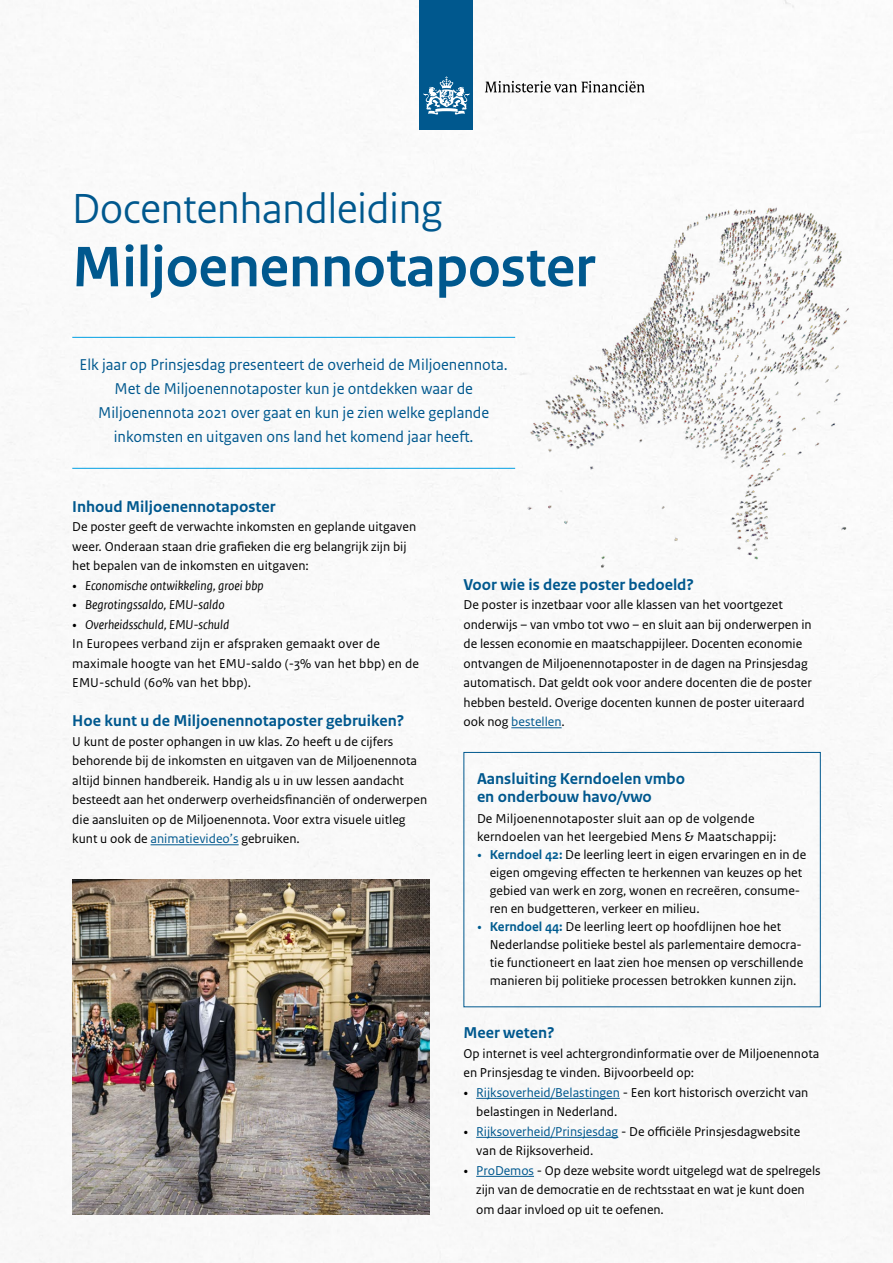
<style>
.page{position:relative;width:893px;height:1263px;background:#fff}
.page>*{position:absolute;margin:0;border:0;box-sizing:border-box;transform-origin:0 0}
.t1{font:700 60px "Rijksoverheid Sans Heading";color:#00588e}
.t2{font:44.25px "Rijksoverheid Sans Heading";color:#00588e}
.t3{font:16.5px/24px "Rijksoverheid Sans Text";color:#00588e;text-align:center}
.t4{font:700 16.5px/18px "Rijksoverheid Sans Text";color:#00588e}
.t5{font:13.5px/19.5px "Rijksoverheid Sans Text";color:#000}
.t6{font:italic 13.5px "Rijksoverheid Sans Text TT";color:#000}
.s1{font-family:"Rijksoverheid Serif";font-style:normal}
.s2{color:#00588e}
.s3{font-family:"Rijksoverheid Serif";color:#005b8f}
.s4{font-family:"Rijksoverheid Sans Text TT";font-weight:700;color:#005b8f}
.s5{font-family:"Rijksoverheid Serif"}
</style>
<div class="page">
<img style="left:0;top:0;width:890px;height:1263px">
<hr style="left:151px;top:844px;width:88px;height:1px;background:#00588e">
<img style="left:522px;top:186px;width:331px;height:391px">
<hr style="left:72px;top:337px;width:443px;height:1px;background:#009fe3">
<hr style="left:72px;top:468px;width:443px;height:1px;background:#009fe3">
<img style="left:72px;top:880px;width:357px;height:334px">
<hr style="left:511px;top:727px;width:51px;height:1px;background:#00588e">
<hr style="left:476px;top:1098px;width:144px;height:1px;background:#00588e">
<hr style="left:476px;top:1137px;width:142px;height:1px;background:#00588e">
<hr style="left:476px;top:1176px;width:58px;height:1px;background:#00588e">
<div style="left:463px;top:752px;width:358px;height:255px;border:1px solid #00588e"></div>
<div style="left:420px;top:0;width:53px;height:130px;background:#00588e"></div>
<svg style="left:423px;top:76px;width:46px;height:39px"></svg>
<svg style="left:485px;top:81px;width:160px;height:12px"></svg>
<h2 class="t2" style="left:72px;top:183px;width:371px">Docentenhandleiding</h2>
<h1 class="t1" style="left:72px;top:233px;width:524px">Miljoenennotaposter</h1>
<p class="t3" style="left:80px;top:353px;width:430px">Elk jaar op Prinsjesdag presenteert de overheid de Miljoenennota.<br>Met de Miljoenennotaposter kun je ontdekken waar de Miljoenennota 2021 over gaat en kun je zien welke geplande inkomsten en uitgaven ons land het komend jaar heeft.</p>
<p class="t4" style="left:72px;top:498px;width:205px">Inhoud Miljoenennotaposter</p>
<p class="t5" style="left:72px;top:517px;width:345px">De poster geeft de verwachte inkomsten en geplande uitgaven weer. Onderaan staan drie grafieken die erg belangrijk zijn bij het bepalen van de inkomsten en uitgaven:</p>
<p class="t6" style="left:72px;top:578px;width:193px"><span class="s1">•</span> Economische ontwikkeling, groei bbp</p>
<p class="t6" style="left:72px;top:597px;width:154px"><span class="s1">•</span> Begrotingssaldo, EMU-saldo</p>
<p class="t6" style="left:72px;top:617px;width:159px"><span class="s1">•</span> Overheidsschuld, EMU-schuld</p>
<p class="t5" style="left:72px;top:634px;width:348px">In Europees verband zijn er afspraken gemaakt over de maximale hoogte van het EMU-saldo (-3% van het bbp) en de<br>EMU-schuld (60% van het bbp).</p>
<p class="t4" style="left:72px;top:712px;width:334px">Hoe kunt u de Miljoenennotaposter gebruiken?</p>
<p class="t5" style="left:72px;top:732px;width:356px">U kunt de poster ophangen in uw klas. Zo heeft u de cijfers behorende bij de inkomsten en uitgaven van de Miljoenennota altijd binnen handbereik. Handig als u in uw lessen aandacht besteedt aan het onderwerp overheidsfinanciën of onderwerpen die aansluiten op de Miljoenennota. Voor extra visuele uitleg kunt u ook de <span class="s2">animatievideo’s</span> gebruiken.</p>
<p class="t4" style="left:463px;top:576px;width:232px">Voor wie is deze poster bedoeld?</p>
<p class="t5" style="left:463px;top:595px;width:350px">De poster is inzetbaar voor alle klassen van het voortgezet onderwijs – van vmbo tot vwo – en sluit aan bij onderwerpen in de lessen economie en maatschappijleer. Docenten economie ontvangen de Miljoenennotaposter in de dagen na Prinsjesdag automatisch. Dat geldt ook voor andere docenten die de poster hebben besteld. Overige docenten kunnen de poster uiteraard ook nog <span class="s2">bestellen</span>.</p>
<p class="t4" style="left:477px;top:770px;width:210px">Aansluiting Kerndoelen vmbo en onderbouw havo/vwo</p>
<p class="t5" style="left:477px;top:810px;width:301px;line-height:18px">De Miljoenennotaposter sluit aan op de volgende kerndoelen van het leergebied Mens &amp; Maatschappij:</p>
<p class="t5" style="left:490px;top:846px;width:318px;line-height:18px;text-indent:-13px"><span class="s3">•</span> <span class="s4">Kerndoel 42:</span> De leerling leert in eigen ervaringen en in de eigen omgeving effecten te herkennen van keuzes op het gebied van werk en zorg, wonen en recreëren, consume&shy;ren en budgetteren, verkeer en milieu.</p>
<p class="t5" style="left:490px;top:918px;width:315px;line-height:18px;text-indent:-13px"><span class="s3">•</span> <span class="s4">Kerndoel 44:</span> De leerling leert op hoofdlijnen hoe het Nederlandse politieke bestel als parlementaire democra&shy;tie functioneert en laat zien hoe mensen op verschillende manieren bij politieke processen betrokken kunnen zijn.</p>
<p class="t4" style="left:463px;top:1024px;width:93px">Meer weten?</p>
<p class="t5" style="left:463px;top:1044px;width:357px">Op internet is veel achtergrondinformatie over de Miljoenennota en Prinsjesdag te vinden. Bijvoorbeeld op:</p>
<p class="t5" style="left:476px;top:1083px;width:334px;text-indent:-13px"><span class="s5">•</span> <span class="s2">Rijksoverheid/Belastingen</span> - Een kort historisch overzicht van belastingen in Nederland.</p>
<p class="t5" style="left:476px;top:1122px;width:326px;text-indent:-13px"><span class="s5">•</span> <span class="s2">Rijksoverheid/Prinsjesdag</span> - De officiële Prinsjesdagwebsite van de Rijksoverheid.</p>
<p class="t5" style="left:476px;top:1161px;width:346px;text-indent:-13px"><span class="s5">•</span> <span class="s2">ProDemos</span> - Op deze website wordt uitgelegd wat de spelregels zijn van de democratie en de rechtsstaat en wat je kunt doen om daar invloed op uit te oefenen.</p>
</div>
